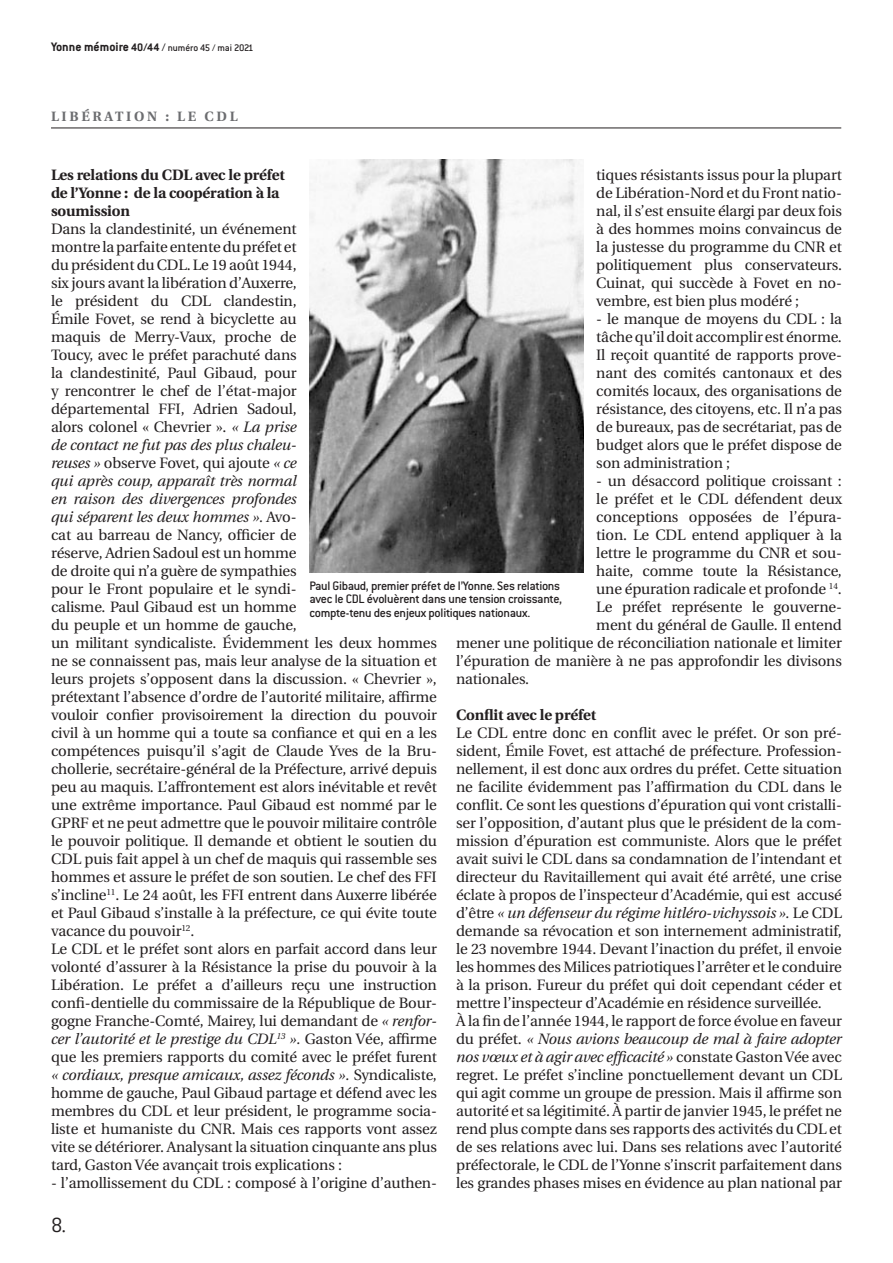
<style>
.page{position:relative;width:893px;height:1263px;background:#fff}
.page>*{position:absolute;margin:0;border:0;box-sizing:border-box;transform-origin:0 0}
.t1{font:300 22.5px "Conduit ITC";color:#231f20}
.t2{font:15px/18px "Utopia";letter-spacing:-.01em;color:#231f20}
.t3{font:700 15px/18px "Utopia";letter-spacing:-.01em;color:#231f20}
.t4{font:500 13.5px/13.5px "Conduit ITC";letter-spacing:-.025em;color:#231f20}
.t5{font:700 13.5px "Utopia";letter-spacing:.2em;color:#6c6d70}
.t6{font:500 10.5px "Conduit ITC";letter-spacing:-.02em;color:#231f20}
.s1{font-weight:700;font-size:13.5px}
.s2{font-weight:700;font-size:12px}
.s3{font-size:12px}
.s4{font-style:italic}
</style>
<div class="page">
<hr style="left:51px;top:128px;width:790px;height:1px;background:#231f20">
<img style="left:309px;top:159px;width:274px;height:414px">
<p class="t6" style="left:51px;top:42px;width:204px"><span class="s1">Yonne mémoire</span> <span class="s2">40/44</span> <span class="s3">/</span> numéro 45 / mai 2021</p>
<p class="t5" style="left:51px;top:108px;width:188px">LIBÉRATION : LE CDL</p>
<p class="t3" style="left:51px;top:166px;width:235px">Les relations du CDL avec le préfet de l’Yonne : de la coopération à la soumission</p>
<p class="t2" style="left:51px;top:220px;width:387px">Dans la clandestinité, un événement<br>montre la parfaite entente du préfet et<br>du président du CDL. Le 19 août 1944,<br>six jours avant la libération d’Auxerre,<br>le président du CDL clandestin,<br>Émile Fovet, se rend à bicyclette au<br>maquis de Merry-Vaux, proche de<br>Toucy, avec le préfet parachuté dans<br>la clandestinité, Paul Gibaud, pour<br>y rencontrer le chef de l’état-major<br>départemental FFI, Adrien Sadoul,<br>alors colonel « Chevrier ». <span class="s4">« La prise<br>de contact ne fut pas des plus chaleu-<br>reuses »</span> observe Fovet, qui ajoute <span class="s4">« ce<br>qui après coup, apparaît très normal<br>en raison des divergences profondes<br>qui séparent les deux hommes ».</span> Avo-<br>cat au barreau de Nancy, officier de<br>réserve, Adrien Sadoul est un homme<br>de droite qui n’a guère de sympathies<br>pour le Front populaire et le syndi-<br>calisme. Paul Gibaud est un homme<br>du peuple et un homme de gauche,<br>un militant syndicaliste. Évidemment les deux hommes ne se connaissent pas, mais leur analyse de la situation et leurs projets s’opposent dans la discussion. « Chevrier », prétextant l’absence d’ordre de l’autorité militaire, affirme vouloir confier provisoirement la direction du pouvoir civil à un homme qui a toute sa confiance et qui en a les compétences puisqu’il s’agit de Claude Yves de la Bru&shy;chollerie, secrétaire-général de la Préfecture, arrivé depuis peu au maquis. L’affrontement est alors inévitable et revêt une extrême importance. Paul Gibaud est nommé par le GPRF et ne peut admettre que le pouvoir militaire contrôle le pouvoir politique. Il demande et obtient le soutien du CDL puis fait appel à un chef de maquis qui rassemble ses hommes et assure le préfet de son soutien. Le chef des FFI s’incline<sup>11</sup>. Le 24 août, les FFI entrent dans Auxerre libérée et Paul Gibaud s’installe à la préfecture, ce qui évite toute vacance du pouvoir<sup>12</sup>.<br>Le CDL et le préfet sont alors en parfait accord dans leur volonté d’assurer à la Résistance la prise du pouvoir à la Libération. Le préfet a d’ailleurs reçu une instruction confi-dentielle du commissaire de la République de Bour&shy;gogne Franche-Comté, Mairey, lui demandant de <span class="s4">« renfor&shy;cer l’autorité et le prestige du CDL</span><sup>13</sup> <span class="s4">».</span> Gaston Vée, affirme que les premiers rapports du comité avec le préfet furent <span class="s4">« cordiaux, presque amicaux, assez féconds ».</span> Syndicaliste, homme de gauche, Paul Gibaud partage et défend avec les membres du CDL et leur président, le programme socia&shy;liste et humaniste du CNR. Mais ces rapports vont assez vite se détériorer. Analysant la situation cinquante ans plus tard, Gaston Vée avançait trois explications :</p>
<p class="t2" style="left:51px;top:1174px;width:387px">- l’amollissement du CDL : composé à l’origine d’authen-</p>
<p class="t2" style="left:596px;top:166px;width:247px;text-align:justify">tiques résistants issus pour la plupart de Libération-Nord et du Front natio&shy;nal, il s’est ensuite élargi par deux fois à des hommes moins convaincus de la justesse du programme du CNR et politiquement plus conservateurs.<br>Cuinat, qui succède à Fovet en no&shy;vembre, est bien plus modéré ;</p>
<p class="t2" style="left:596px;top:310px;width:247px;text-align:justify">- le manque de moyens du CDL : la tâche qu’il doit accomplir est énorme.<br>Il reçoit quantité de rapports prove&shy;nant des comités cantonaux et des comités locaux, des organisations de résistance, des citoyens, etc. Il n’a pas de bureaux, pas de secrétariat, pas de budget alors que le préfet dispose de son administration ;</p>
<p class="t2" style="left:596px;top:472px;width:247px">- un désaccord politique croissant :</p>
<p class="t2" style="left:596px;top:490px;width:247px">le préfet et le CDL défendent deux</p>
<p class="t2" style="left:596px;top:508px;width:247px">conceptions opposées de l’épura-</p>
<p class="t2" style="left:596px;top:526px;width:247px">tion. Le CDL entend appliquer à la</p>
<p class="t2" style="left:596px;top:544px;width:247px">lettre le programme du CNR et sou-</p>
<p class="t2" style="left:596px;top:562px;width:247px">haite, comme toute la Résistance,</p>
<p class="t2" style="left:596px;top:580px;width:247px">une épuration radicale et profonde <sup>14</sup>.</p>
<p class="t2" style="left:596px;top:598px;width:247px">Le préfet représente le gouverne-</p>
<p class="t2" style="left:596px;top:616px;width:247px">ment du général de Gaulle. Il entend</p>
<p class="t2" style="left:456px;top:634px;width:387px">mener une politique de réconciliation nationale et limiter</p>
<p class="t2" style="left:456px;top:652px;width:387px">l’épuration de manière à ne pas approfondir les divisons</p>
<p class="t2" style="left:456px;top:670px;width:75px">nationales.</p>
<p class="t3" style="left:456px;top:706px;width:142px">Conflit avec le préfet</p>
<p class="t2" style="left:456px;top:724px;width:387px">Le CDL entre donc en conflit avec le préfet. Or son pré&shy;sident, Émile Fovet, est attaché de préfecture. Profession&shy;nellement, il est donc aux ordres du préfet. Cette situation ne facilite évidemment pas l’affirmation du CDL dans le conflit. Ce sont les questions d’épuration qui vont cristalli&shy;ser l’opposition, d’autant plus que le président de la com&shy;mission d’épuration est communiste. Alors que le préfet avait suivi le CDL dans sa condamnation de l’intendant et directeur du Ravitaillement qui avait été arrêté, une crise éclate à propos de l’inspecteur d’Académie, qui est accusé d’être <span class="s4">« un défenseur du régime hitléro-vichyssois ».</span> Le CDL demande sa révocation et son internement administratif, le 23 novembre 1944. Devant l’inaction du préfet, il envoie les hommes des Milices patriotiques l’arrêter et le conduire à la prison. Fureur du préfet qui doit cependant céder et mettre l’inspecteur d’Académie en résidence surveillée.<br>À la fin de l’année 1944, le rapport de force évolue en faveur du préfet. <span class="s4">« Nous avions beaucoup de mal à faire adopter nos vœux et à agir avec efficacité »</span> constate Gaston Vée avec regret. Le préfet s’incline ponctuellement devant un CDL qui agit comme un groupe de pression. Mais il affirme son autorité et sa légitimité. À partir de janvier 1945, le préfet ne rend plus compte dans ses rapports des activités du CDL et de ses relations avec lui. Dans ses relations avec l’autorité préfectorale, le CDL de l’Yonne s’inscrit parfaitement dans les grandes phases mises en évidence au plan national par</p>
<p class="t4" style="left:309px;top:579px;width:254px">Paul Gibaud, premier préfet de l’Yonne. Ses relations avec le CDL évoluèrent dans une tension croissante, compte-tenu des enjeux politiques nationaux.</p>
<h1 class="t1" style="left:51px;top:1213px;width:17px">8.</h1>
</div>
